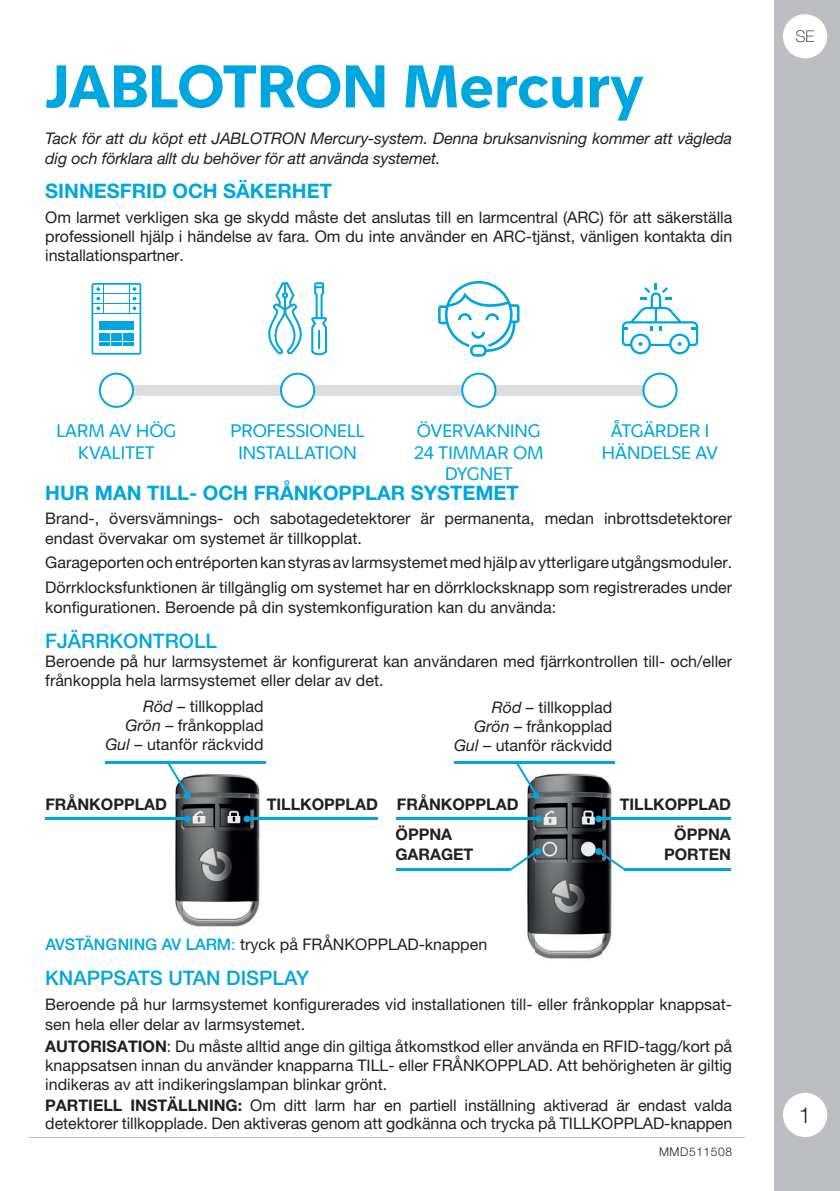
<style>
.page{position:relative;width:840px;height:1191px;background:#fff}
.page>*{position:absolute;margin:0;border:0;box-sizing:border-box;transform-origin:0 0}
.t1{font:600 60px "Jablo";color:#00a6e0}
.t2{font:300 22px "Helvetica Neue LT Pro";color:#231f20}
.t3{font:700 20px "Helvetica Neue LT Pro";color:#00a6e0}
.t4{font:500 20px "Helvetica Neue LT Pro";color:#00a6e0}
.t5{font:18px/21.6px "Jablo";color:#00a6e0;text-align:center}
.t6{font:16px/19.2px "Helvetica Neue LT Pro";color:#231f20}
.t7{font:italic 16px/19.2px "Helvetica Neue LT Pro";letter-spacing:-.01em;color:#231f20}
.t8{font:700 16px/19.2px "Helvetica Neue LT Pro";color:#231f20}
.t9{font:100 16px "Helvetica Neue LT Pro";color:#231f20}
.t10{font:300 12px "Helvetica Neue LT Pro";letter-spacing:.05em;color:#231f20}
.s1{font-style:italic}
.s2{font-weight:500;color:#00a6e0}
.s3{color:#00a6e0}
.s4{font-weight:700}
</style>
<div class="page">
<div style="left:774px;top:0;width:65px;height:1191px;background:#bdbec1"></div>
<svg style="left:783px;top:14px;width:43px;height:44px"></svg>
<div style="left:782px;top:1092px;width:44px;height:45px;background:#fff;border-radius:50%"></div>
<img style="left:468px;top:773px;width:200px;height:186px">
<img style="left:468px;top:934px;width:18px;height:19px">
<hr style="left:624px;top:868px;width:106px;height:2px;background:#00a6e0">
<hr style="left:396px;top:868px;width:113px;height:2px;background:#00a6e0">
<svg style="left:91px;top:283px;width:50px;height:72px"></svg>
<div style="left:121px;top:385px;width:538px;height:10px;background:#dcdddf"></div>
<svg style="left:99px;top:373px;width:35px;height:35px"></svg>
<svg style="left:311px;top:282px;width:16px;height:74px"></svg>
<svg style="left:268px;top:282px;width:34px;height:73px"></svg>
<svg style="left:280px;top:373px;width:35px;height:35px"></svg>
<svg style="left:438px;top:281px;width:81px;height:76px"></svg>
<svg style="left:461px;top:373px;width:35px;height:35px"></svg>
<svg style="left:621px;top:283px;width:76px;height:71px"></svg>
<svg style="left:642px;top:373px;width:35px;height:35px"></svg>
<svg style="left:508px;top:848px;width:33px;height:23px"></svg>
<svg style="left:595px;top:848px;width:30px;height:22px"></svg>
<img style="left:117px;top:761px;width:200px;height:122px">
<img style="left:175px;top:883px;width:8px;height:36px">
<img style="left:183px;top:883px;width:67px;height:44px">
<img style="left:250px;top:883px;width:10px;height:38px">
<hr style="left:396px;top:818px;width:141px;height:2px;background:#00a6e0">
<svg style="left:535px;top:815px;width:7px;height:7px"></svg>
<hr style="left:244px;top:818px;width:134px;height:2px;background:#00a6e0">
<hr style="left:598px;top:818px;width:132px;height:2px;background:#00a6e0">
<svg style="left:243px;top:815px;width:7px;height:7px"></svg>
<svg style="left:595px;top:815px;width:6px;height:7px"></svg>
<hr style="left:105px;top:762px;width:161px;height:2px;background:#00a6e0">
<hr style="left:453px;top:762px;width:161px;height:2px;background:#00a6e0">
<svg style="left:167px;top:764px;width:24px;height:35px"></svg>
<svg style="left:515px;top:764px;width:24px;height:35px"></svg>
<hr style="left:45px;top:818px;width:142px;height:2px;background:#00a6e0">
<svg style="left:184px;top:815px;width:7px;height:7px"></svg>
<h1 class="t1" style="left:45px;top:49px;width:599px">JABLOTRON Mercury</h1>
<p class="t7" style="left:45px;top:131px;width:688px">Tack för att du köpt ett JABLOTRON Mercury-system. Denna bruksanvisning kommer att vägleda dig och förklara allt du behöver för att använda systemet.</p>
<p class="t3" style="left:45px;top:184px;width:288px">SINNESFRID OCH SÄKERHET</p>
<p class="t6" style="left:45px;top:210px;width:688px;text-align:justify">Om larmet verkligen ska ge skydd måste det anslutas till en larmcentral (ARC) för att säkerställa professionell hjälp i händelse av fara. Om du inte använder en ARC-tjänst, vänligen kontakta din installationspartner.</p>
<p class="t5" style="left:56px;top:419px;width:121px">LARM AV HÖG<br>KVALITET</p>
<p class="t5" style="left:230px;top:419px;width:135px">PROFESSIONELL<br>INSTALLATION</p>
<p class="t5" style="left:414px;top:419px;width:131px">ÖVERVAKNING<br>24 TIMMAR OM<br>DYGNET</p>
<p class="t5" style="left:601px;top:419px;width:118px">ÅTGÄRDER I<br>HÄNDELSE AV</p>
<p class="t3" style="left:45px;top:485px;width:475px">HUR MAN TILL- OCH FRÅNKOPPLAR SYSTEMET</p>
<p class="t6" style="left:45px;top:511px;width:688px">Brand-, översvämnings- och sabotagedetektorer är permanenta, medan inbrottsdetektorer endast övervakar om systemet är tillkopplat.</p>
<p class="t6" style="left:45px;top:552px;width:688px;line-height:24.8px">Garageporten och entréporten kan styras av larmsystemet med hjälp av ytterligare utgångsmoduler.<br>Dörrklocksfunktionen är tillgänglig om systemet har en dörrklocksknapp som registrerades under</p>
<p class="t6" style="left:45px;top:599px;width:512px">konfigurationen. Beroende på din systemkonfiguration kan du använda:</p>
<p class="t4" style="left:45px;top:633px;width:173px">FJÄRRKONTROLL</p>
<p class="t6" style="left:45px;top:654px;width:688px">Beroende på hur larmsystemet är konfigurerat kan användaren med fjärrkontrollen till- och/eller frånkoppla hela larmsystemet eller delar av det.</p>
<p class="t6" style="left:105px;top:698px;width:159px;text-align:right"><span class="s1">Röd</span> – tillkopplad<br><span class="s1">Grön</span> – frånkopplad<br><span class="s1">Gul</span> – utanför räckvidd</p>
<p class="t6" style="left:454px;top:699px;width:159px;text-align:right"><span class="s1">Röd</span> – tillkopplad<br><span class="s1">Grön</span> – frånkopplad<br><span class="s1">Gul</span> – utanför räckvidd</p>
<p class="t8" style="left:45px;top:796px;width:123px">FRÅNKOPPLAD</p>
<p class="t8" style="left:266px;top:796px;width:113px">TILLKOPPLAD</p>
<p class="t8" style="left:619px;top:796px;width:113px">TILLKOPPLAD</p>
<p class="t8" style="left:397px;top:796px;width:123px">FRÅNKOPPLAD</p>
<p class="t8" style="left:395px;top:827px;width:79px">ÖPPNA<br>GARAGET</p>
<p class="t8" style="left:663px;top:827px;width:68px;text-align:right">ÖPPNA<br>PORTEN</p>
<p class="t6" style="left:45px;top:937px;width:443px"><span class="s2">AVSTÄNGNING AV LARM</span><span class="s3">:</span> tryck på FRÅNKOPPLAD-knappen</p>
<p class="t4" style="left:45px;top:971px;width:265px">KNAPPSATS UTAN DISPLAY</p>
<p class="t6" style="left:45px;top:997px;width:688px">Beroende på hur larmsystemet konfigurerades vid installationen till- eller frånkopplar knappsat&shy;sen hela eller delar av larmsystemet.</p>
<p class="t6" style="left:45px;top:1038px;width:688px;text-align:justify"><span class="s4">AUTORISATION</span>: Du måste alltid ange din giltiga åtkomstkod eller använda en RFID-tagg/kort på knappsatsen innan du använder knapparna TILL- eller FRÅNKOPPLAD. Att behörigheten är giltig indikeras av att indikeringslampan blinkar grönt.</p>
<p class="t6" style="left:45px;top:1098px;width:688px;line-height:18px"><span class="s4">PARTIELL INSTÄLLNING:</span> Om ditt larm har en partiell inställning aktiverad är endast valda detektorer tillkopplade. Den aktiveras genom att godkänna och trycka på TILLKOPPLAD-knappen</p>
<p class="t10" style="left:658px;top:1147px;width:75px">MMD511508</p>
<p class="t9" style="left:795px;top:31px;width:21px">SE</p>
<h2 class="t2" style="left:798px;top:1107px;width:14px">1</h2>
</div>
